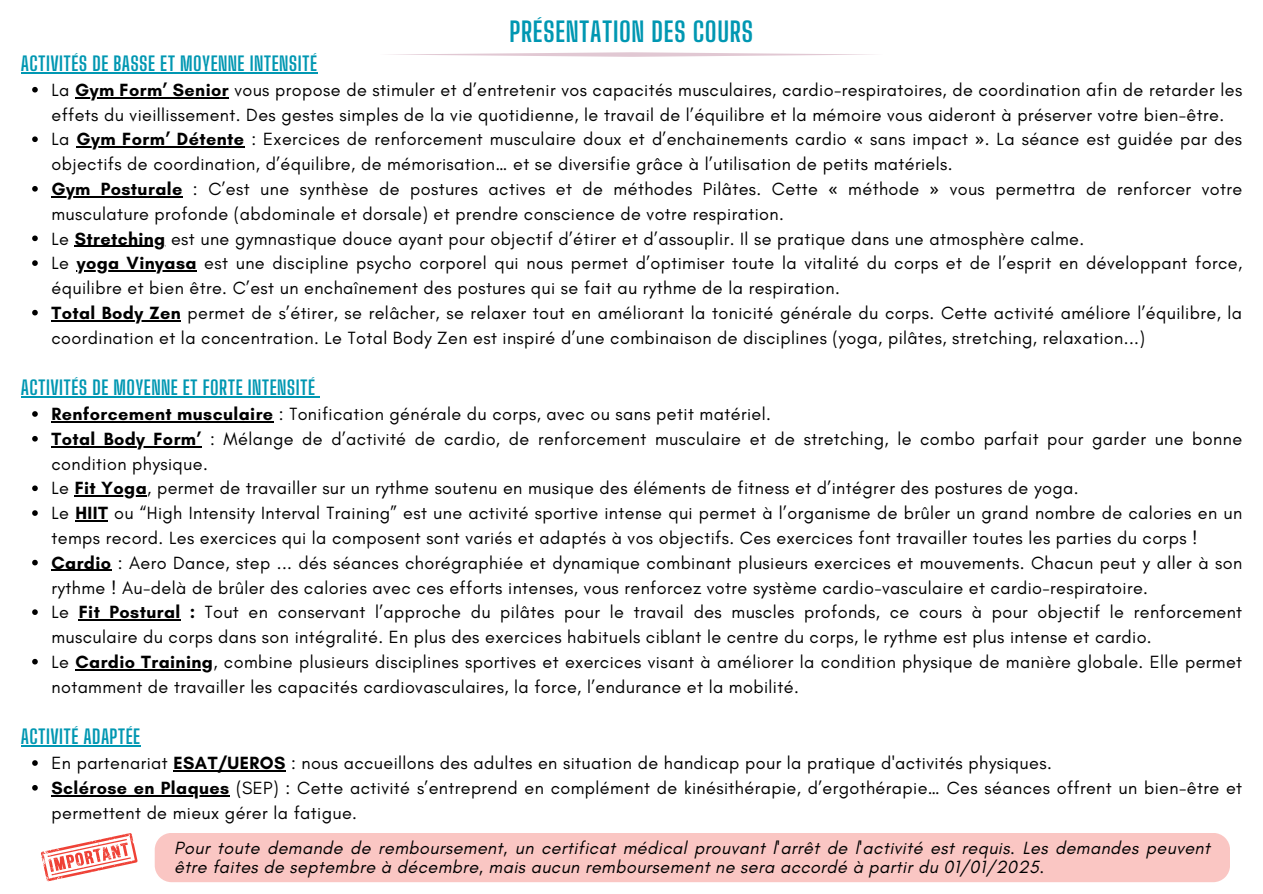
<style>
.page{position:relative;width:1263px;height:894px;background:#fff}
.page>*{position:absolute;margin:0;border:0;box-sizing:border-box;transform-origin:0 0}
.t1{font:700 27px "Big Shoulders Display";letter-spacing:.02em;color:#0097b2}
.t2{font:700 19.5px "Big Shoulders Display";letter-spacing:.02em;color:#0097b2}
.t3{font:18px/24.8px "Glacial Indifference";letter-spacing:.02em;color:#000}
.t4{font:italic 18px/19.2px "Glacial Indifference";letter-spacing:.02em;color:#000}
.s1{font-weight:700}
.s2{font-family:"Noto Sans"}
</style>
<div class="page">
<hr style="left:21px;top:72px;width:297px;height:1px;background:#0097b2">
<svg style="left:32px;top:87px;width:6px;height:5px"></svg>
<hr style="left:75px;top:97px;width:154px;height:1px;background:#000">
<svg style="left:32px;top:136px;width:6px;height:6px"></svg>
<hr style="left:77px;top:146px;width:168px;height:2px;background:#000">
<svg style="left:32px;top:186px;width:6px;height:5px"></svg>
<hr style="left:51px;top:196px;width:132px;height:1px;background:#000">
<svg style="left:32px;top:235px;width:6px;height:6px"></svg>
<hr style="left:75px;top:245px;width:91px;height:2px;background:#000">
<svg style="left:32px;top:260px;width:6px;height:6px"></svg>
<hr style="left:77px;top:270px;width:120px;height:1px;background:#000">
<svg style="left:32px;top:310px;width:6px;height:5px"></svg>
<hr style="left:51px;top:320px;width:130px;height:1px;background:#000">
<hr style="left:21px;top:396px;width:295px;height:1px;background:#0097b2">
<svg style="left:32px;top:411px;width:6px;height:5px"></svg>
<hr style="left:51px;top:421px;width:223px;height:1px;background:#000">
<svg style="left:32px;top:436px;width:6px;height:5px"></svg>
<hr style="left:51px;top:446px;width:151px;height:1px;background:#000">
<svg style="left:32px;top:485px;width:6px;height:6px"></svg>
<hr style="left:75px;top:495px;width:72px;height:1px;background:#000">
<svg style="left:32px;top:510px;width:6px;height:5px"></svg>
<hr style="left:75px;top:520px;width:33px;height:1px;background:#000">
<svg style="left:32px;top:559px;width:6px;height:6px"></svg>
<hr style="left:51px;top:569px;width:61px;height:2px;background:#000">
<svg style="left:32px;top:609px;width:6px;height:5px"></svg>
<hr style="left:79px;top:619px;width:102px;height:1px;background:#000">
<svg style="left:32px;top:658px;width:6px;height:6px"></svg>
<hr style="left:75px;top:668px;width:138px;height:2px;background:#000">
<hr style="left:21px;top:745px;width:120px;height:1px;background:#0097b2">
<svg style="left:32px;top:760px;width:6px;height:5px"></svg>
<hr style="left:173px;top:770px;width:113px;height:1px;background:#000">
<svg style="left:32px;top:785px;width:6px;height:5px"></svg>
<hr style="left:51px;top:794px;width:179px;height:2px;background:#000">
<svg style="left:389px;top:52px;width:485px;height:5px"></svg>
<svg style="left:41px;top:833px;width:97px;height:48px"></svg>
<div style="left:155px;top:833px;width:1075px;height:48px;background:#fac6c3"></div>
<h1 class="t1" style="left:510px;top:15px;width:245px">PRÉSENTATION DES COURS</h1>
<p class="t2" style="left:21px;top:52px;width:298px">ACTIVITÉS DE BASSE ET MOYENNE INTENSITÉ</p>
<p class="t3" style="left:51px;top:77px;width:1192px">La <span class="s1">Gym Form’ Senior</span> vous propose de stimuler et d’entretenir vos capacités musculaires, cardio-respiratoires, de coordination afin de retarder les effets du vieillissement. Des gestes simples de la vie quotidienne, le travail de l’équilibre et la mémoire vous aideront à préserver votre bien-être.<br>La <span class="s1">Gym Form’ Détente</span> : Exercices de renforcement musculaire doux et d’enchainements cardio <span class="s2">«</span> sans impact <span class="s2">»</span>. La séance est guidée par des objectifs de coordination, d’équilibre, de mémorisation… et se diversifie grâce à l’utilisation de petits matériels.<br><span class="s1">Gym Posturale</span> : C’est une synthèse de postures actives et de méthodes Pilâtes. Cette <span class="s2">«</span> méthode <span class="s2">»</span> vous permettra de renforcer votre musculature profonde (abdominale et dorsale) et prendre conscience de votre respiration.<br>Le <span class="s1">Stretching</span> est une gymnastique douce ayant pour objectif d’étirer et d’assouplir. Il se pratique dans une atmosphère calme.<br>Le <span class="s1">yoga Vinyasa</span> est une discipline psycho corporel qui nous permet d’optimiser toute la vitalité du corps et de l’esprit en développant force, équilibre et bien être. C’est un enchaînement des postures qui se fait au rythme de la respiration.<br><span class="s1">Total Body Zen</span> permet de s’étirer, se relâcher, se relaxer tout en améliorant la tonicité générale du corps. Cette activité améliore l’équilibre, la coordination et la concentration. Le Total Body Zen est inspiré d’une combinaison de disciplines (yoga, pilâtes, stretching, relaxation...)</p>
<p class="t2" style="left:21px;top:376px;width:296px">ACTIVITÉS DE MOYENNE ET FORTE INTENSITÉ</p>
<p class="t3" style="left:51px;top:401px;width:1192px"><span class="s1">Renforcement musculaire</span> : Tonification générale du corps, avec ou sans petit matériel.<br><span class="s1">Total Body Form’</span> : Mélange de d’activité de cardio, de renforcement musculaire et de stretching, le combo parfait pour garder une bonne condition physique.<br>Le <span class="s1">Fit Yoga</span>, permet de travailler sur un rythme soutenu en musique des éléments de fitness et d’intégrer des postures de yoga.<br>Le <span class="s1">HIIT</span> ou “High Intensity Interval Training” est une activité sportive intense qui permet à l’organisme de brûler un grand nombre de calories en un temps record. Les exercices qui la composent sont variés et adaptés à vos objectifs. Ces exercices font travailler toutes les parties du corps !<br><span class="s1">Cardio</span> : Aero Dance, step ... dés séances chorégraphiée et dynamique combinant plusieurs exercices et mouvements. Chacun peut y aller à son rythme ! Au-delà de brûler des calories avec ces efforts intenses, vous renforcez votre système cardio-vasculaire et cardio-respiratoire.<br>Le <span class="s1">Fit Postural :</span> Tout en conservant l’approche du pilâtes pour le travail des muscles profonds, ce cours à pour objectif le renforcement musculaire du corps dans son intégralité. En plus des exercices habituels ciblant le centre du corps, le rythme est plus intense et cardio.<br>Le <span class="s1">Cardio Training</span>, combine plusieurs disciplines sportives et exercices visant à améliorer la condition physique de manière globale. Elle permet notamment de travailler les capacités cardiovasculaires, la force, l’endurance et la mobilité.</p>
<p class="t2" style="left:21px;top:725px;width:121px">ACTIVITÉ ADAPTÉE</p>
<p class="t3" style="left:51px;top:750px;width:1192px">En partenariat <span class="s1">ESAT/UEROS</span> : nous accueillons des adultes en situation de handicap pour la pratique d'activités physiques.<br><span class="s1">Sclérose en Plaques</span> (SEP) : Cette activité s’entreprend en complément de kinésithérapie, d’ergothérapie… Ces séances offrent un bien-être et permettent de mieux gérer la fatigue.</p>
<p class="t4" style="left:174px;top:837px;width:1037px">Pour toute demande de remboursement, un certificat médical prouvant l'arrêt de l'activité est requis. Les demandes peuvent être faites de septembre à décembre, mais aucun remboursement ne sera accordé à partir du 01/01/2025.</p>
</div>
